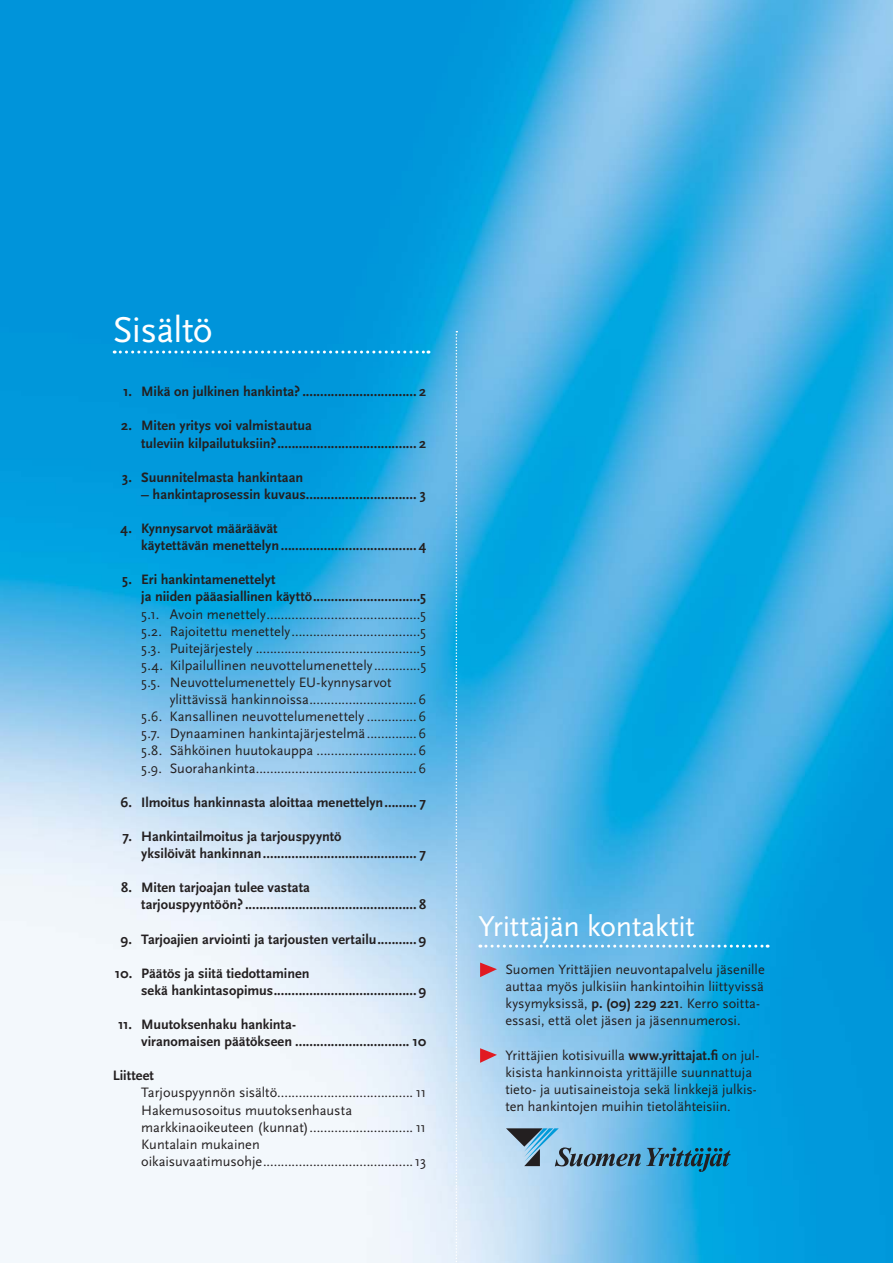
<style>
.page{position:relative;width:893px;height:1263px;background:#fff}
.page>*{position:absolute;margin:0;border:0;box-sizing:border-box;transform-origin:0 0}
.t1{font:37.5px "Scala Sans";letter-spacing:-.02em;color:#fff}
.t2{font:30px "Scala Sans";letter-spacing:-.01em;color:#fff}
.t3{font:14.25px/17.1px "Scala Sans";color:#231f20}
.t4{font:700 14.25px/17.1px "Scala Sans";color:#231f20}
.s1{font-weight:700}
</style>
<div class="page">
<img style="left:0;top:0;width:893px;height:1263px">
<svg style="left:114px;top:351px;width:315px;height:3px"></svg>
<svg style="left:506px;top:1128px;width:225px;height:44px;background:#5ba2c5"></svg>
<svg style="left:480px;top:962px;width:17px;height:15px"></svg>
<svg style="left:480px;top:1048px;width:17px;height:15px"></svg>
<svg style="left:480px;top:945px;width:288px;height:3px"></svg>
<svg style="left:456px;top:331px;width:1px;height:932px"></svg>
<h1 class="t1" style="left:113px;top:311px;width:102px">Sisältö</h1>
<p class="t4" style="left:123px;top:384px;width:304px">1. Mikä on julkinen hankinta? ................................ 2</p>
<p class="t4" style="left:141px;top:418px;width:286px;text-indent:-20px">2. Miten yritys voi valmistautua<br>tuleviin kilpailutuksiin? ....................................... 2</p>
<p class="t4" style="left:122px;top:470px;width:182px">3. Suunnitelmasta hankintaan</p>
<p class="t4" style="left:141px;top:487px;width:286px">– hankintaprosessin kuvaus ............................... 3</p>
<p class="t4" style="left:141px;top:521px;width:287px;text-indent:-21px">4. Kynnysarvot määräävät<br>käytettävän menettelyn ...................................... 4</p>
<p class="t4" style="left:141px;top:572px;width:286px;text-indent:-19px">5. Eri hankintamenettelyt<br>ja niiden pääasiallinen käyttö ..............................5</p>
<p class="t3" style="left:141px;top:606px;width:287px;text-align:justify">5.1. Avoin menettely ...........................................5<br>5.2. Rajoitettu menettely ....................................5<br>5.3. Puitejärjestely ..............................................5<br>5.4. Kilpailullinen neuvottelumenettely .............5<br>5.5. Neuvottelumenettely EU-kynnysarvot</p>
<p class="t3" style="left:141px;top:691px;width:287px;text-align:justify;text-indent:29px">ylittävissä hankinnoissa ..............................6<br>5.6. Kansallinen neuvottelumenettely ..............6<br>5.7. Dynaaminen hankintajärjestelmä ..............6<br>5.8. Sähköinen huutokauppa ............................6<br>5.9. Suorahankinta .............................................6</p>
<p class="t4" style="left:121px;top:795px;width:307px">6. Ilmoitus hankinnasta aloittaa menettelyn ......... 7</p>
<p class="t4" style="left:141px;top:829px;width:286px;text-indent:-19px">7. Hankintailmoitus ja tarjouspyyntö<br>yksilöivät hankinnan ........................................... 7</p>
<p class="t4" style="left:141px;top:880px;width:286px;text-indent:-20px">8. Miten tarjoajan tulee vastata<br>tarjouspyyntöön? ................................................ 8</p>
<p class="t4" style="left:120px;top:931px;width:307px">9. Tarjoajien arviointi ja tarjousten vertailu ...........9</p>
<p class="t4" style="left:141px;top:966px;width:286px;text-indent:-26px">10. Päätös ja siitä tiedottaminen<br>sekä hankintasopimus ........................................9</p>
<p class="t4" style="left:141px;top:1017px;width:287px;text-indent:-23px">11. Muutoksenhaku hankinta-<br>viranomaisen päätökseen ................................ 10</p>
<p class="t4" style="left:113px;top:1068px;width:43px">Liitteet</p>
<p class="t3" style="left:141px;top:1084px;width:287px">Tarjouspyynnön sisältö...................................... 11<br>Hakemusosoitus muutoksenhausta markkinaoikeuteen (kunnat) ............................. 11<br>Kuntalain mukainen<br>oikaisuvaatimusohje .......................................... 13</p>
<h2 class="t2" style="left:478px;top:911px;width:218px">Yrittäjän kontaktit</h2>
<p class="t3" style="left:505px;top:961px;width:261px">Suomen Yrittäjien neuvontapalvelu jäsenille auttaa myös julkisiin hankintoihin liittyvissä kysymyksissä, <span class="s1">p. (09) 229 221</span>. Kerro soitta&shy;essasi, että olet jäsen ja jäsennumerosi.</p>
<p class="t3" style="left:505px;top:1047px;width:256px">Yrittäjien kotisivuilla <span class="s1">www.yrittajat.fi</span> on jul&shy;kisista hankinnoista yrittäjille suunnattuja tieto- ja uutisaineistoja sekä linkkejä julkis&shy;ten hankintojen muihin tietolähteisiin.</p>
</div>
